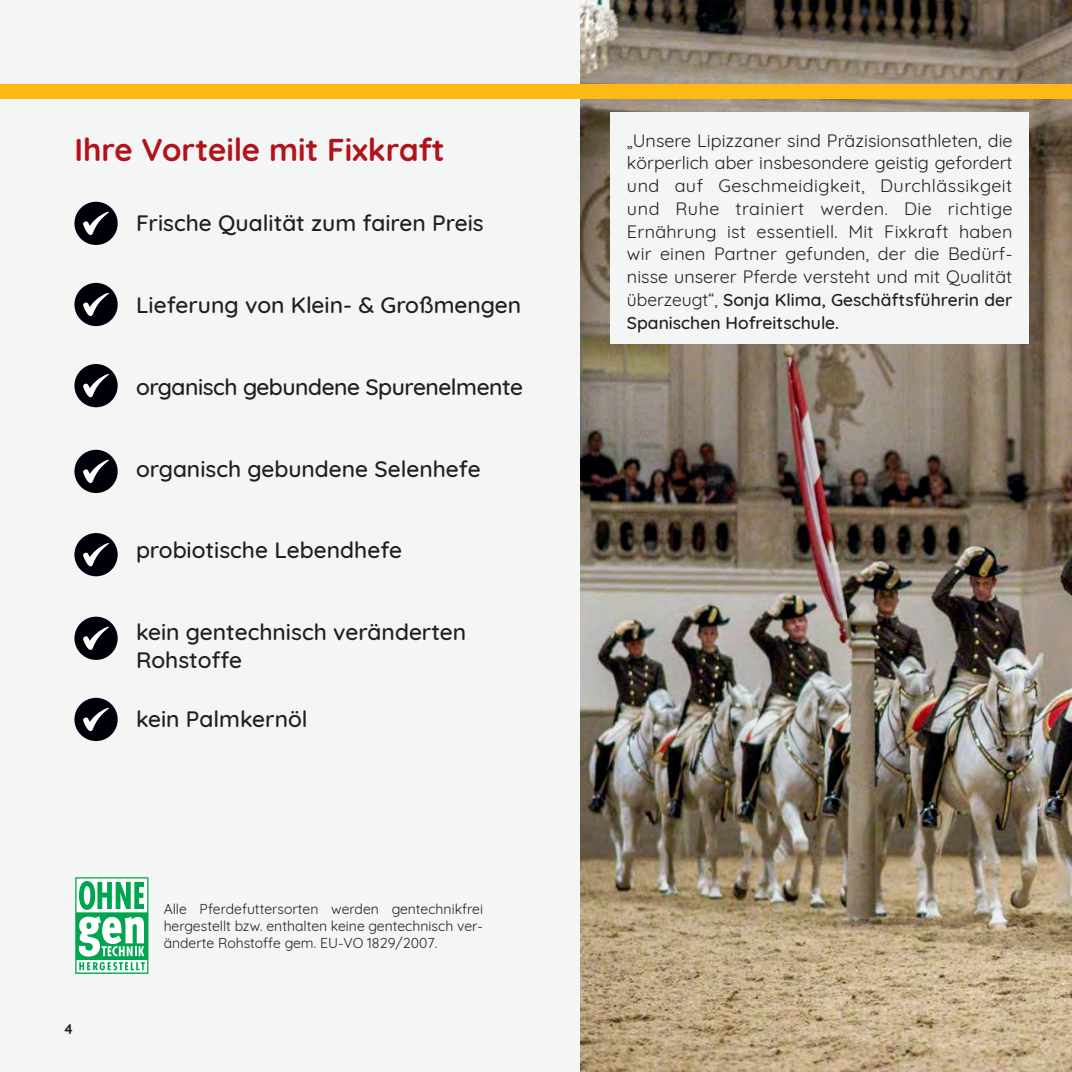
<style>
.page{position:relative;width:1072px;height:1072px;background:#fff}
.page>*{position:absolute;margin:0;border:0;box-sizing:border-box;transform-origin:0 0}
.t1{font:700 31.5px "Quicksand";color:#b0131c}
.t2{font:500 22.75px/27.3px "Quicksand";color:#231f20}
.t3{font:500 22.75px "Quicksand";letter-spacing:-.02em;color:#231f20}
.t4{font:17.5px/22.8px "Quicksand";color:#231f20;text-align:justify}
.t5{font:14px/16.8px "Quicksand";color:#231f20;text-align:justify}
.t6{font:700 14px "Quicksand";color:#231f20}
.s1{font-weight:500}
</style>
<div class="page">
<div style="left:0;top:0;width:1071px;height:1071px;background:#f4f5f5"></div>
<img style="left:580px;top:0;width:491px;height:1071px">
<div style="left:74px;top:202px;width:44px;height:43px;background:#00000b;border-radius:50%"></div>
<svg style="left:83px;top:211px;width:26px;height:24px"></svg>
<div style="left:74px;top:283px;width:44px;height:43px;background:#00000b;border-radius:50%"></div>
<svg style="left:83px;top:292px;width:26px;height:25px"></svg>
<svg style="left:75px;top:877px;width:73px;height:96px"></svg>
<div style="left:610px;top:112px;width:419px;height:232px;background:#f4f5f5"></div>
<div style="left:0;top:84px;width:1071px;height:15px;background:#fcba13"></div>
<div style="left:74px;top:364px;width:44px;height:43px;background:#00000b;border-radius:50%"></div>
<svg style="left:83px;top:374px;width:26px;height:24px"></svg>
<div style="left:74px;top:450px;width:44px;height:43px;background:#00000b;border-radius:50%"></div>
<svg style="left:83px;top:459px;width:26px;height:24px"></svg>
<div style="left:74px;top:533px;width:44px;height:43px;background:#00000b;border-radius:50%"></div>
<svg style="left:83px;top:543px;width:26px;height:24px"></svg>
<div style="left:74px;top:616px;width:44px;height:44px;background:#00000b;border-radius:50%"></div>
<svg style="left:83px;top:626px;width:26px;height:24px"></svg>
<div style="left:74px;top:697px;width:44px;height:44px;background:#00000b;border-radius:50%"></div>
<svg style="left:83px;top:707px;width:26px;height:25px"></svg>
<h1 class="t1" style="left:74px;top:123px;width:372px">Ihre Vorteile mit Fixkraft</h1>
<h2 class="t2" style="left:136px;top:207px;width:349px">Frische Qualität zum fairen Preis</h2>
<h2 class="t2" style="left:136px;top:289px;width:386px">Lieferung von Klein- &amp; Großmengen</h2>
<h2 class="t3" style="left:136px;top:368px;width:389px">organisch gebundene Spurenelmente</h2>
<h2 class="t2" style="left:136px;top:452px;width:346px">organisch gebundene Selenhefe</h2>
<h2 class="t2" style="left:136px;top:534px;width:268px">probiotische Lebendhefe</h2>
<h2 class="t2" style="left:136px;top:616px;width:332px">kein gentechnisch veränderten<br>Rohstoffe</h2>
<h2 class="t2" style="left:136px;top:703px;width:173px">kein Palmkernöl</h2>
<p class="t6" style="left:63px;top:1017px;width:11px">4</p>
<p class="t5" style="left:164px;top:899px;width:321px">Alle Pferdefuttersorten werden gentechnikfrei hergestellt bzw. enthalten keine gentechnisch ver&shy;änderte Rohstoffe gem. EU-VO 1829/2007.</p>
<p class="t4" style="left:627px;top:127px;width:387px">„Unsere Lipizzaner sind Präzisionsathleten, die körperlich aber insbesondere geistig gefordert und auf Geschmeidigkeit, Durchlässikgeit und Ruhe trainiert werden. Die richtige Ernährung ist essentiell. Mit Fixkraft haben wir einen Partner gefunden, der die Bedürf&shy;nisse unserer Pferde versteht und mit Qualität überzeugt“, <span class="s1">Sonja Klima, Geschäftsführerin der Spanischen Hofreitschule.</span></p>
</div>
